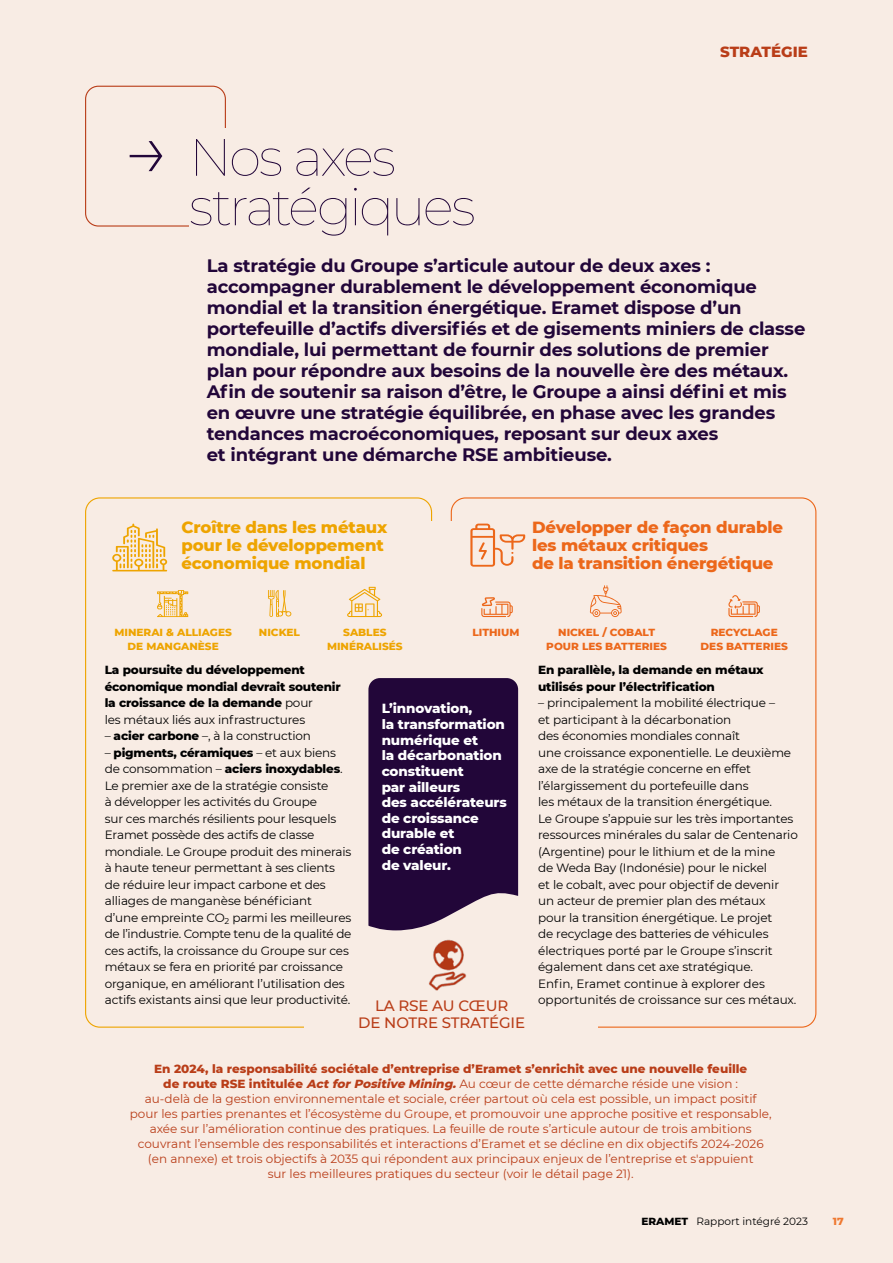
<style>
.page{position:relative;width:893px;height:1263px;background:#f8ece4}
.page>*{position:absolute;margin:0;border:0;box-sizing:border-box;transform-origin:0 0}
.t1{font:100 52.5px/49.5px "Montserrat";letter-spacing:-.055em;color:#220639}
.Chapo_C12_14{font:700 18px/21px "Montserrat";letter-spacing:-.01em;color:#220639}
.t2{font:800 16.5px/18px "Montserrat";letter-spacing:-.01em;color:#ec671a}
.t3{font:800 16.5px/18px "Montserrat";letter-spacing:-.01em;color:#eea400}
.t4{font:500 15px/16.5px "Montserrat";letter-spacing:-.01em;color:#b93d18;text-align:center}
.t5{font:800 15px "Montserrat";color:#b93d18}
.t6{font:800 13.5px/15.6px "Montserrat";letter-spacing:-.01em;color:#fff}
.t7{font:12px/16.5px "Montserrat";letter-spacing:-.01em;color:#000}
.t8{font:12px/15px "Montserrat";color:#b93d18;text-align:center}
.t9{font:800 12px/16.5px "Montserrat";letter-spacing:-.015em;color:#000}
.t10{font:800 10.5px/13.5px "Montserrat";color:#ec671a;text-align:center}
.t11{font:800 10.5px/13.5px "Montserrat";color:#eea400;text-align:center}
.t12{font:10.5px "Montserrat";color:#000}
.t13{font:800 10.5px "Montserrat";color:#ef7830}
.s1{font-weight:400}
.s2{font-weight:800}
.s3{font-weight:800;font-style:italic}
</style>
<div class="page">
<svg style="left:112px;top:524px;width:55px;height:47px"></svg>
<svg style="left:470px;top:524px;width:55px;height:43px"></svg>
<svg style="left:157px;top:590px;width:31px;height:27px"></svg>
<svg style="left:347px;top:587px;width:35px;height:30px"></svg>
<svg style="left:268px;top:590px;width:23px;height:27px"></svg>
<svg style="left:481px;top:597px;width:32px;height:20px"></svg>
<svg style="left:728px;top:595px;width:32px;height:22px"></svg>
<svg style="left:590px;top:585px;width:32px;height:32px"></svg>
<img style="left:429px;top:957px;width:38px;height:34px">
<div style="left:85px;top:86px;width:141px;height:141px;border:1px solid #b93d18;border-radius:13px"></div>
<div style="left:189px;top:128px;width:324px;height:109px;background:#f8ece4"></div>
<svg style="left:130px;top:141px;width:32px;height:30px"></svg>
<svg style="left:368px;top:678px;width:150px;height:279px;background:#472d56"></svg>
<p class="t1" style="left:189px;top:131px;width:288px">Nos axes stratégiques</p>
<p class="t5" style="left:720px;top:41px;width:89px">STRATÉGIE</p>
<p class="Chapo_C12_14" style="left:207px;top:255px;width:600px">La stratégie du Groupe s’articule autour de deux axes : accompagner durablement le développement économique mondial et la transition énergétique. Eramet dispose d’un portefeuille d’actifs diversifiés et de gisements miniers de classe mondiale, lui permettant de fournir des solutions de premier plan pour répondre aux besoins de la nouvelle ère des métaux.<br>Afin de soutenir sa raison d’être, le Groupe a ainsi défini et mis en œuvre une stratégie équilibrée, en phase avec les grandes tendances macroéconomiques, reposant sur deux axes<br>et intégrant une démarche RSE ambitieuse.</p>
<p class="t3" style="left:181px;top:517px;width:207px">Croître dans les métaux pour le développement économique mondial</p>
<p class="t2" style="left:532px;top:517px;width:252px">Développer de façon durable les métaux critiques<br>de la transition énergétique</p>
<p class="t10" style="left:546px;top:625px;width:122px">NICKEL / COBALT<br>POUR LES BATTERIES</p>
<p class="t11" style="left:114px;top:625px;width:119px">MINERAI &amp; ALLIAGES<br>DE MANGANÈSE</p>
<p class="t11" style="left:327px;top:625px;width:77px">SABLES<br>MINÉRALISÉS</p>
<p class="t11" style="left:259px;top:625px;width:43px">NICKEL</p>
<p class="t10" style="left:472px;top:625px;width:48px">LITHIUM</p>
<p class="t10" style="left:701px;top:625px;width:89px">RECYCLAGE<br>DES BATTERIES</p>
<p class="t9" style="left:105px;top:661px;width:238px">La poursuite du développement économique mondial devrait soutenir la croissance de la demande <span class="s1">pour<br>les métaux liés aux infrastructures</span></p>
<p class="t7" style="left:105px;top:727px;width:208px">– <span class="s2">acier carbone</span> –, à la construction</p>
<p class="t7" style="left:105px;top:744px;width:248px">– <span class="s2">pigments, céramiques</span> – et aux biens de consommation – <span class="s2">aciers inoxydables</span>.<br>Le premier axe de la stratégie consiste<br>à développer les activités du Groupe<br>sur ces marchés résilients pour lesquels Eramet possède des actifs de classe mondiale. Le Groupe produit des minerais à haute teneur permettant à ses clients de réduire leur impact carbone et des alliages de manganèse bénéficiant<br>d’une empreinte CO<sub>2</sub> parmi les meilleures de l’industrie. Compte tenu de la qualité de ces actifs, la croissance du Groupe sur ces métaux se fera en priorité par croissance organique, en améliorant l’utilisation des actifs existants ainsi que leur productivité.</p>
<p class="t6" style="left:382px;top:700px;width:127px">L’innovation,<br>la transformation numérique et<br>la décarbonation constituent<br>par ailleurs<br>des accélérateurs de croissance durable et<br>de création<br>de valeur.</p>
<p class="t4" style="left:358px;top:997px;width:168px">LA RSE AU CŒUR<br>DE NOTRE STRATÉGIE</p>
<p class="t9" style="left:538px;top:661px;width:227px">En parallèle, la demande en métaux utilisés pour l’électrification</p>
<p class="t7" style="left:538px;top:694px;width:261px">– principalement la mobilité électrique –<br>et participant à la décarbonation<br>des économies mondiales connaît<br>une croissance exponentielle. Le deuxième axe de la stratégie concerne en effet l’élargissement du portefeuille dans<br>les métaux de la transition énergétique.<br>Le Groupe s’appuie sur les très importantes ressources minérales du salar de Centenario (Argentine) pour le lithium et de la mine<br>de Weda Bay (Indonésie) pour le nickel<br>et le cobalt, avec pour objectif de devenir un acteur de premier plan des métaux<br>pour la transition énergétique. Le projet<br>de recyclage des batteries de véhicules électriques porté par le Groupe s’inscrit également dans cet axe stratégique.<br>Enfin, Eramet continue à explorer des opportunités de croissance sur ces métaux.</p>
<p class="t8" style="left:130px;top:1061px;width:643px"><span class="s2">En 2024, la responsabilité sociétale d’entreprise d’Eramet s’enrichit avec une nouvelle feuille<br>de route RSE intitulée</span> <span class="s3">ActforPositive Mining.</span>Au cœur de cette démarche réside une vision :<br>au-delà de la gestion environnementale et sociale, créer partout où cela est possible, un impact positif pour les parties prenantes et l’écosystème du Groupe, et promouvoir une approche positive et responsable, axée sur l’amélioration continue des pratiques. La feuille de route s’articule autour de trois ambitions couvrant l’ensemble des responsabilités et interactions d’Eramet et se décline en dix objectifs 2024-2026 (en annexe) et trois objectifs à 2035 qui répondent aux principaux enjeux de l’entreprise et s'appuient<br>sur les meilleures pratiques du secteur (voir le détail page 21).</p>
<p class="t12" style="left:641px;top:1214px;width:168px"><span class="s2">ERAMET</span> Rapport intégré 2023</p>
<p class="t13" style="left:833px;top:1213px;width:12px">17</p>
</div>
